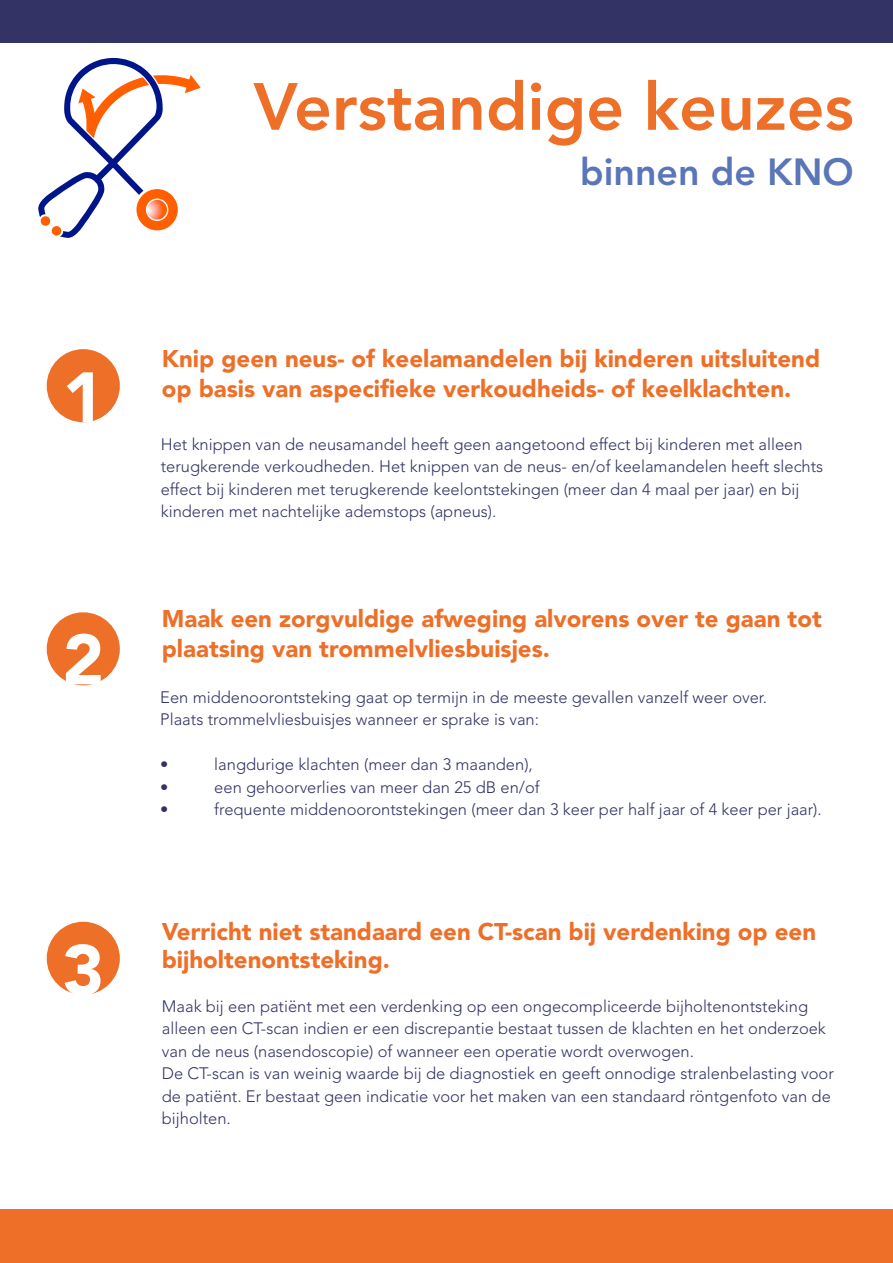
<style>
.page{position:relative;width:893px;height:1263px;background:#fff}
.page>*{position:absolute;margin:0;border:0;box-sizing:border-box;transform-origin:0 0}
.t1{font:900 70.5px "Avenir LT Std";color:#fff}
.t2{font:800 66px "Avenir LT Std";color:#ee6f28}
.t3{font:800 37.5px "Avenir LT Std";color:#5a75b8}
.t4{font:900 24px/30px "Avenir LT Std";color:#ee6f28}
.t5{font:300 16.5px/22.5px "Avenir LT Std";color:#336}
</style>
<div class="page">
<svg style="left:38px;top:58px;width:163px;height:180px"></svg>
<svg style="left:147px;top:200px;width:20px;height:20px"></svg>
<div style="left:0;top:1209px;width:893px;height:54px;background:#ee6f28"></div>
<div style="left:0;top:0;width:893px;height:43px;background:#336"></div>
<div style="left:47px;top:349px;width:73px;height:73px;background:#ee6f28;border-radius:50%"></div>
<div style="left:47px;top:922px;width:73px;height:73px;background:#ee6f28;border-radius:50%"></div>
<div style="left:170px;top:105px;width:45px;height:52px;background:#fff"></div>
<div style="left:47px;top:612px;width:73px;height:73px;background:#ee6f28;border-radius:50%"></div>
<h2 class="t2" style="left:254px;top:68px;width:602px">Verstandige keuzes</h2>
<h3 class="t3" style="left:580px;top:150px;width:275px">binnen de KNO</h3>
<h1 class="t1" style="left:62px;top:355px;width:43px">1</h1>
<h1 class="t1" style="left:62px;top:617px;width:43px">2</h1>
<h1 class="t1" style="left:62px;top:928px;width:43px">3</h1>
<h3 class="t4" style="left:162px;top:344px;width:660px">Knip geen neus- of keelamandelen bij kinderen uitsluitend op basis van aspecifieke verkoudheids- of keelklachten.</h3>
<p class="t5" style="left:161px;top:433px;width:664px">Het knippen van de neusamandel heeft geen aangetoond effect bij kinderen met alleen terugkerende verkoudheden. Het knippen van de neus- en/of keelamandelen heeft slechts effect bij kinderen met terugkerende keelontstekingen (meer dan 4 maal per jaar) en bij kinderen met nachtelijke ademstops (apneus).</p>
<h3 class="t4" style="left:162px;top:604px;width:661px">Maak een zorgvuldige afweging alvorens over te gaan tot plaatsing van trommelvliesbuisjes.</h3>
<p class="t5" style="left:160px;top:686px;width:608px">Een middenoorontsteking gaat op termijn in de meeste gevallen vanzelf weer over.<br>Plaats trommelvliesbuisjes wanneer er sprake is van:</p>
<p class="t5" style="left:160px;top:753px;width:10px">•</p>
<p class="t5" style="left:214px;top:753px;width:320px">langdurige klachten (meer dan 3 maanden),</p>
<p class="t5" style="left:160px;top:776px;width:10px">•</p>
<p class="t5" style="left:214px;top:776px;width:327px">een gehoorverlies van meer dan 25 dB en/of</p>
<p class="t5" style="left:160px;top:798px;width:10px">•</p>
<p class="t5" style="left:214px;top:798px;width:609px">frequente middenoorontstekingen (meer dan 3 keer per half jaar of 4 keer per jaar).</p>
<h3 class="t4" style="left:162px;top:917px;width:656px;line-height:28.5px">Verricht niet standaard een CT-scan bij verdenking op een bijholtenontsteking.</h3>
<p class="t5" style="left:162px;top:995px;width:673px">Maak bij een patiënt met een verdenking op een ongecompliceerde bijholtenontsteking alleen een CT-scan indien er een discrepantie bestaat tussen de klachten en het onderzoek van de neus (nasendoscopie) of wanneer een operatie wordt overwogen.<br>De CT-scan is van weinig waarde bij de diagnostiek en geeft onnodige stralenbelasting voor de patiënt. Er bestaat geen indicatie voor het maken van een standaard röntgenfoto van de bijholten.</p>
</div>
